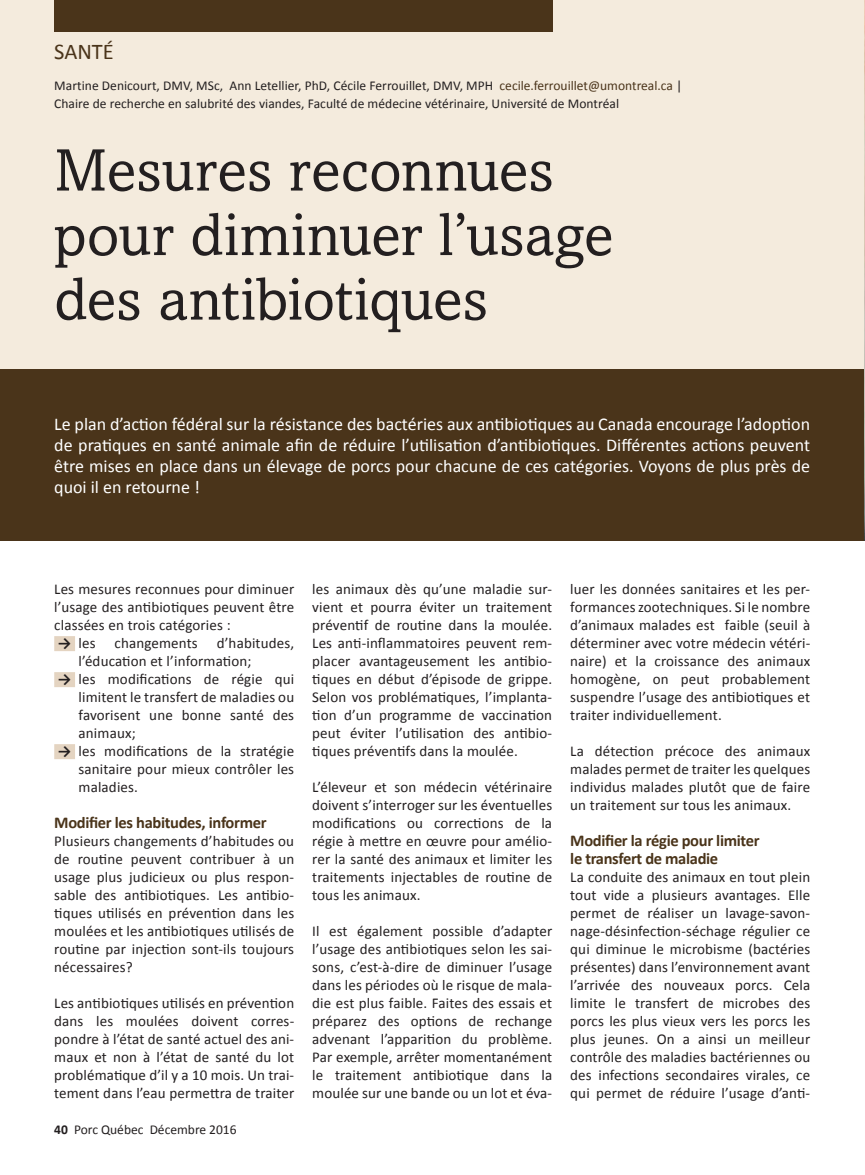
<style>
.page{position:relative;width:865px;height:1175px;background:#fff}
.page>*{position:absolute;margin:0;border:0;box-sizing:border-box;transform-origin:0 0}
.t1{font:60px/64.5px "Amasis";letter-spacing:.005em;color:#231f20}
.t2{font:22.5px "Calibri";color:#4a341a}
.t3{font:18px/21px "Calibri";color:#fff;text-align:justify}
.t4{font:700 16.5px/18px "Calibri";letter-spacing:-.02em;color:#4a341a}
.t5{font:15px/18px "Calibri";letter-spacing:.01em;color:#231f20;text-align:justify}
.t6{font:13.5px/18px "Calibri";letter-spacing:.005em;color:#231f20}
.s1{color:#4a341a}
.s2{font-weight:700}
</style>
<div class="page">
<div style="left:0;top:0;width:864px;height:476px;background:#f4ebdd"></div>
<div style="left:54px;top:0;width:498px;height:32px;background:#4a341a"></div>
<div style="left:54px;top:636px;width:21px;height:15px;background:#e4d4c1"></div>
<div style="left:54px;top:672px;width:21px;height:15px;background:#e4d4c1"></div>
<div style="left:54px;top:744px;width:21px;height:15px;background:#e4d4c1"></div>
<div style="left:0;top:369px;width:864px;height:171px;background:#4a341a"></div>
<img style="left:864px;top:1px;width:1px;height:539px">
<p class="t2" style="left:54px;top:37px;width:61px">SANTÉ</p>
<p class="t6" style="left:54px;top:76px;width:629px">Martine Denicourt, DMV, MSc, Ann Letellier, PhD, Cécile Ferrouillet, DMV, MPH <span class="s1">cecile.ferrouillet@umontreal.ca</span> |<br>Chaire de recherche en salubrité des viandes, Faculté de médecine vétérinaire, Université de Montréal</p>
<p class="t1" style="left:54px;top:137px;width:561px">Mesures reconnues pour diminuer l’usage des antibiotiques</p>
<p class="t3" style="left:54px;top:413px;width:757px">Le plan d’ac on fédéral sur la résistance des bactéries aux an bio ques au Canada encourage l’adop on de pra ques en santé animale afin de réduire l’u lisa on d’an bio ques. Différentes ac ons peuvent être mises en place dans un élevage de porcs pour chacune de ces catégories. Voyons de plus près de quoi il en retourne !</p>
<p class="t5" style="left:54px;top:580px;width:241px">Les mesures reconnues pour diminuer l’usage des an bio ques peuvent être classées en trois catégories :</p>
<p class="t5" style="left:58px;top:634px;width:39px"><span class="s2">→</span> les</p>
<p class="t5" style="left:115px;top:634px;width:85px">changements</p>
<p class="t5" style="left:79px;top:634px;width:217px;text-indent:138px">d’habitudes, l’éduca on et l’informa on;</p>
<p class="t5" style="left:79px;top:670px;width:217px;text-indent:-21px"><span class="s2">→</span> les modifica ons de régie qui limitent le transfert de maladies ou favorisent une bonne santé des animaux;</p>
<p class="t5" style="left:79px;top:742px;width:217px;text-indent:-21px"><span class="s2">→</span> les modifica ons de la stratégie sanitaire pour mieux contrôler les maladies.</p>
<p class="t4" style="left:54px;top:813px;width:214px">Modifier les habitudes, informer</p>
<p class="t5" style="left:54px;top:832px;width:241px">Plusieurs changements d’habitudes ou</p>
<p class="t5" style="left:54px;top:850px;width:241px">de rou ne peuvent contribuer à un</p>
<p class="t5" style="left:54px;top:868px;width:241px">usage plus judicieux ou plus respon-</p>
<p class="t5" style="left:54px;top:886px;width:241px">sable des an bio ques. Les an bio-</p>
<p class="t5" style="left:63px;top:904px;width:233px">ques u lisés en préven on dans les</p>
<p class="t5" style="left:54px;top:922px;width:241px">moulées et les an bio ques u lisés de</p>
<p class="t5" style="left:54px;top:940px;width:241px">rou ne par injec on sont-ils toujours</p>
<p class="t5" style="left:54px;top:958px;width:80px">nécessaires?</p>
<p class="t5" style="left:54px;top:994px;width:242px">Les an bio ques u lisés en préven on dans les moulées doivent corres&shy;pondre à l’état de santé actuel des ani&shy;maux et non à l’état de santé du lot probléma que d’il y a 10 mois. Un trai&shy;tement dans l’eau perme!ra de traiter</p>
<p class="t6" style="left:54px;top:1120px;width:184px"><span class="s2">40</span> Porc Québec Décembre 2016</p>
<p class="t5" style="left:312px;top:580px;width:241px">les animaux dès qu’une maladie sur-</p>
<p class="t5" style="left:312px;top:598px;width:241px">vient et pourra éviter un traitement</p>
<p class="t5" style="left:312px;top:616px;width:241px">préven f de rou ne dans la moulée.</p>
<p class="t5" style="left:312px;top:634px;width:241px">Les an -inflammatoires peuvent rem-</p>
<p class="t5" style="left:312px;top:652px;width:241px">placer avantageusement les an bio-</p>
<p class="t5" style="left:321px;top:670px;width:233px">ques en début d’épisode de grippe.</p>
<p class="t5" style="left:312px;top:688px;width:241px">Selon vos probléma ques, l’implanta-</p>
<p class="t5" style="left:321px;top:706px;width:233px">on d’un programme de vaccina on</p>
<p class="t5" style="left:312px;top:724px;width:241px">peut éviter l’u lisa on des an bio-</p>
<p class="t5" style="left:321px;top:742px;width:199px">ques préven fs dans la moulée.</p>
<p class="t5" style="left:312px;top:778px;width:241px">L’éleveur et son médecin vétérinaire doivent s’interroger sur les éventuelles modifica ons ou correc ons de la régie à me!re en œuvre pour amélio&shy;rer la santé des animaux et limiter les traitements injectables de rou ne de tous les animaux.</p>
<p class="t5" style="left:312px;top:922px;width:242px">Il est également possible d’adapter l’usage des an bio ques selon les sai&shy;sons, c’est-à-dire de diminuer l’usage dans les périodes où le risque de mala&shy;die est plus faible. Faites des essais et préparez des op ons de rechange advenant l’appari on du problème.<br>Par exemple, arrêter momentanément le traitement an bio que dans la moulée sur une bande ou un lot et éva-</p>
<p class="t5" style="left:570px;top:580px;width:241px">luer les données sanitaires et les per&shy;formances zootechniques. Si le nombre d’animaux malades est faible (seuil à déterminer avec votre médecin vétéri&shy;naire) et la croissance des animaux homogène, on peut probablement suspendre l’usage des an bio ques et traiter individuellement.</p>
<p class="t5" style="left:570px;top:742px;width:241px">La détec on précoce des animaux malades permet de traiter les quelques individus malades plutôt que de faire un traitement sur tous les animaux.</p>
<p class="t4" style="left:570px;top:831px;width:191px">Modifier la régie pour limiter le transfert de maladie</p>
<p class="t5" style="left:570px;top:868px;width:241px">La conduite des animaux en tout plein tout vide a plusieurs avantages. Elle permet de réaliser un lavage-savon&shy;nage-désinfec on-séchage régulier ce qui diminue le microbisme (bactéries présentes) dans l’environnement avant l’arrivée des nouveaux porcs. Cela limite le transfert de microbes des porcs les plus vieux vers les porcs les plus jeunes. On a ainsi un meilleur contrôle des maladies bactériennes ou des infec ons secondaires virales, ce qui permet de réduire l’usage d’an -</p>
</div>
